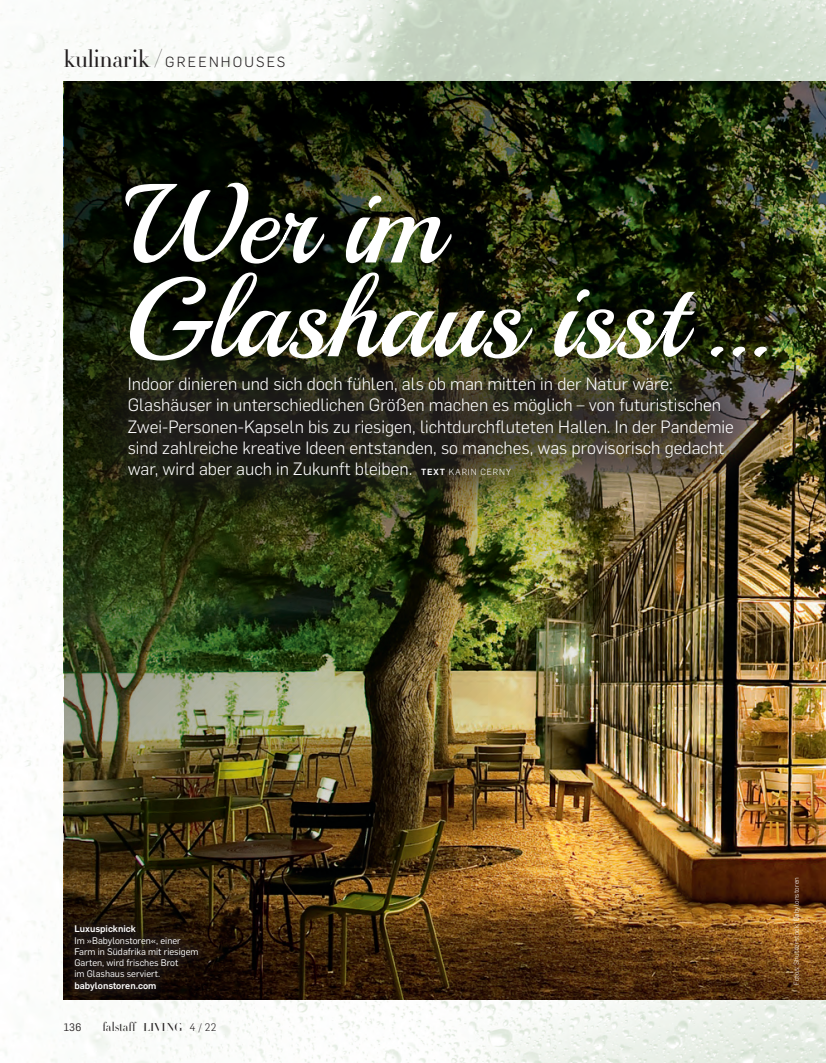
<style>
.page{position:relative;width:826px;height:1063px;background:#fff}
.page>*{position:absolute;margin:0;border:0;box-sizing:border-box;transform-origin:0 0}
.t1{font:300 17.5px/21.2px "Flama";color:#fff}
.t2{font:300 14.38px "Flama";letter-spacing:.15em;color:#231f20}
.t3{font:300 12.5px "HTF Didot L96";letter-spacing:.01em;color:#231f20}
.t4{font:10.62px "Flama";color:#231f20}
.t5{font:9.38px/11.2px "Flama";color:#fff}
.t6{font:500 9.38px "Flama";color:#fff}
.t7{font:300 6.88px "Flama";letter-spacing:.025em;color:#fff}
.s1{font-family:"HTF Didot L24";font-size:24px}
.s2{font-weight:500;font-size:8.75px}
.s3{font-size:8.75px}
.s4{font-size:11.25px}
.s5{font-family:"Flama";font-size:10.62px}
</style>
<div class="page">
<img style="left:0;top:0;width:826px;height:1063px">
<img style="left:64px;top:81px;width:762px;height:918px">
<div style="left:71px;top:320px;width:717px;height:214px;background:#231f20;opacity:.85"></div>
<div style="left:64px;top:915px;width:145px;height:86px;background:#231f20;opacity:.85"></div>
<img style="left:130px;top:273px;width:636px;height:88px">
<svg style="left:125px;top:183px;width:326px;height:81px"></svg>
<p class="t2" style="left:64px;top:52px;width:223px"><span class="s1">kulinarik/</span>GREENHOUSES</p>
<p class="t1" style="left:128px;top:372px;width:607px">Indoor dinieren und sich doch fühlen, als ob man mitten in der Natur wäre:<br>Glashäuser in unterschiedlichen Größen machen es möglich – von futuristischen Zwei-Personen-Kapseln bis zu riesigen, lichtdurchfluteten Hallen. In der Pandemie sind zahlreiche kreative Ideen entstanden, so manches, was provisorisch gedacht war, wird aber auch in Zukunft bleiben. <span class="s2">TEXT</span> <span class="s3">KARIN CERNY</span></p>
<p class="t6" style="left:74px;top:922px;width:63px">Luxuspicknick</p>
<p class="t5" style="left:74px;top:934px;width:126px">Im »Babylonstoren«, einer<br>Farm in Südafrika mit riesigem<br>Garten, wird frisches Brot<br>im Glashaus serviert.</p>
<p class="t6" style="left:74px;top:978px;width:84px">babylonstoren.com</p>
<p class="t4" style="left:64px;top:1020px;width:19px">136</p>
<p class="t3" style="left:103px;top:1018px;width:115px">falstaff <span class="s4">LIVING</span> <span class="s5">4 / 22</span></p>
<p class="t7" style="left:792px;top:985px;width:110px;rotate:-90deg">Fotos: Shutterstock, Babylonstoren</p>
</div>
